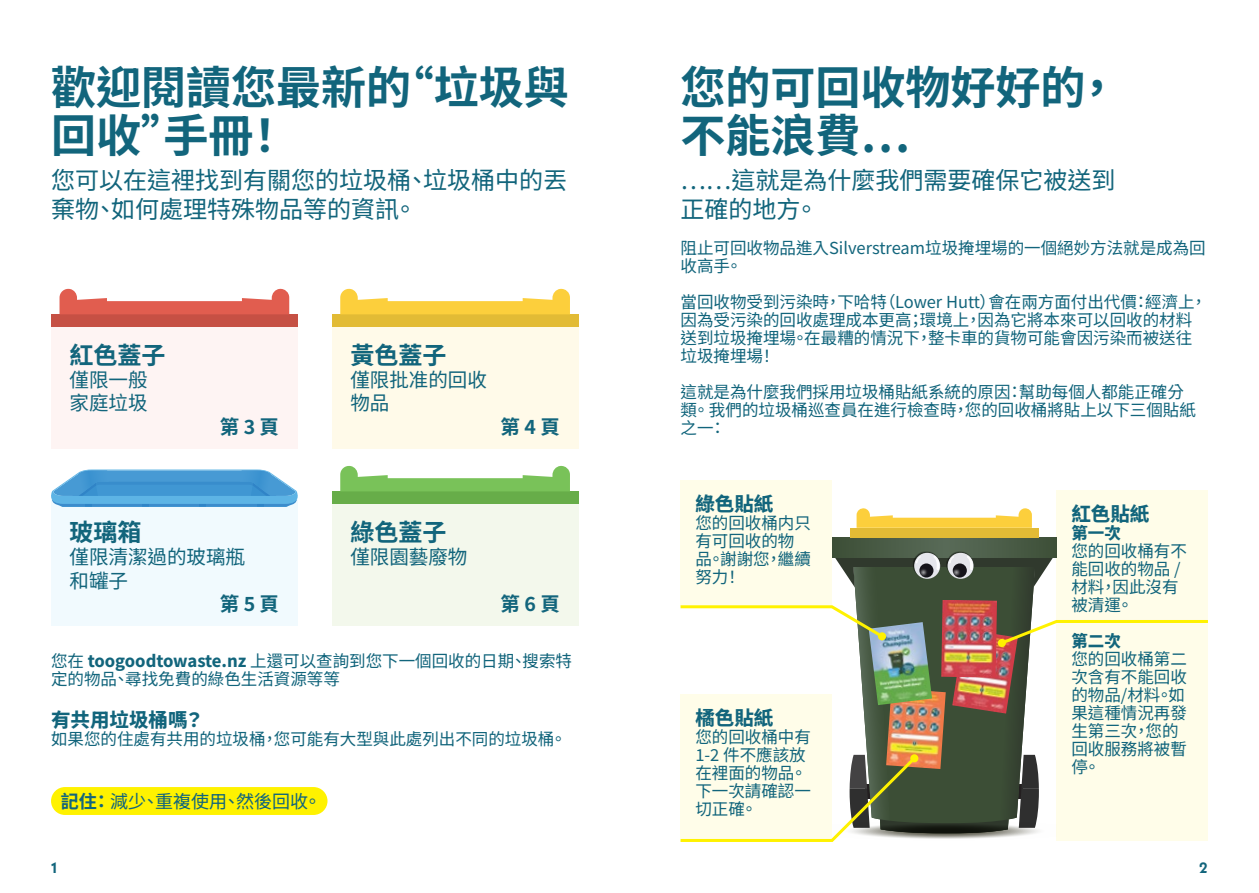
<style>
.page{position:relative;width:1259px;height:893px;background:#fff}
.page>*{position:absolute;margin:0;border:0;box-sizing:border-box;transform-origin:0 0}
.t1{font:700 45px/48px "Noto Sans TC";color:#12657c}
.t2{font:24px/28.8px "Noto Sans TC";color:#12657c}
.t3{font:700 24px "Noto Sans TC";color:#12657c}
.t4{font:19.5px/23.4px "Noto Sans TC";color:#12657c}
.t5{font:800 19.5px "Noto Sans TC";color:#12657c}
.t6{font:700 19.5px "Noto Sans TC";color:#12657c}
.t7{font:18px "Noto Sans TC";color:#12657c}
.t8{font:16.5px/18px "Noto Sans TC";color:#12657c}
.t9{font:800 16.5px "Noto Sans TC";color:#12657c}
.t10{font:700 15px "Neue Kabel";color:#12657c}
.s1{font-weight:800}
.s2{font-weight:700}
.s3{font-family:"Noto Sans SC"}
</style>
<div class="page">
<div style="left:51px;top:787px;width:276px;height:28px;background:#fff200;border-radius:14px"></div>
<div style="left:51px;top:327px;width:247px;height:121px;background:#fef4f3"></div>
<div style="left:332px;top:327px;width:246px;height:121px;background:#fffae9"></div>
<div style="left:332px;top:504px;width:246px;height:121px;background:#f3f8ec"></div>
<div style="left:51px;top:495px;width:247px;height:130px;background:#f1fafe"></div>
<div style="left:51px;top:314px;width:247px;height:13px;background:#c65044"></div>
<svg style="left:60px;top:289px;width:229px;height:25px"></svg>
<div style="left:332px;top:314px;width:246px;height:13px;background:#e2bb35"></div>
<svg style="left:340px;top:289px;width:230px;height:25px"></svg>
<div style="left:332px;top:491px;width:246px;height:13px;background:#67ad49"></div>
<svg style="left:340px;top:466px;width:230px;height:25px"></svg>
<svg style="left:51px;top:469px;width:247px;height:37px;background:#5ba7db"></svg>
<div style="left:680px;top:480px;width:152px;height:125px;background:#fffde9"></div>
<div style="left:1056px;top:490px;width:152px;height:351px;background:#fffde9"></div>
<svg style="left:832px;top:537px;width:224px;height:16px;background:#526146"></svg>
<div style="left:850px;top:528px;width:188px;height:9px;background:#e2bb35"></div>
<svg style="left:856px;top:508px;width:176px;height:20px"></svg>
<img style="left:913px;top:551px;width:27px;height:2px">
<img style="left:946px;top:551px;width:28px;height:2px">
<svg style="left:680px;top:553px;width:528px;height:289px"></svg>
<div style="left:997px;top:639px;width:9px;height:8px;background:#fff200;border-radius:50%"></div>
<h1 class="t1" style="left:51px;top:64px;width:519px">歡迎閱讀您最新的“垃圾與回收”手冊！</h1>
<h2 class="t2" style="left:51px;top:167px;width:517px">您可以在這裡找到有關您的垃圾桶、垃圾桶中的丟棄物、如何處理特殊物品等的資訊。</h2>
<h2 class="t3" style="left:70px;top:341px;width:97px">紅色蓋子</h2>
<p class="t4" style="left:70px;top:369px;width:79px">僅限一般家庭垃圾</p>
<p class="t6" style="left:220px;top:416px;width:61px">第 3 頁</p>
<h2 class="t3" style="left:70px;top:518px;width:73px">玻璃箱</h2>
<p class="t4" style="left:70px;top:546px;width:177px">僅限清潔過的玻璃瓶和罐子</p>
<p class="t6" style="left:220px;top:593px;width:61px">第 5 頁</p>
<h2 class="t3" style="left:350px;top:341px;width:97px">黃色蓋子</h2>
<p class="t4" style="left:350px;top:369px;width:138px">僅限批准的回收物品</p>
<p class="t6" style="left:500px;top:416px;width:61px">第 4 頁</p>
<h2 class="t3" style="left:350px;top:518px;width:97px">綠色蓋子</h2>
<p class="t4" style="left:350px;top:546px;width:118px">僅限園藝廢物</p>
<p class="t6" style="left:500px;top:593px;width:61px">第 6 頁</p>
<p class="t8" style="left:51px;top:652px;width:522px">您在 <span class="s1">toogoodtowaste.nz</span> 上還可以查詢到您下一個回收的日期、搜索特定的物品、尋找免費的綠色生活資源等等</p>
<p class="t5" style="left:51px;top:708px;width:154px">有共用垃圾桶嗎？</p>
<p class="t8" style="left:51px;top:730px;width:517px">如果您的住處有共用的垃圾桶，您可能有大型與此處列出不同的垃圾桶。</p>
<p class="t7" style="left:61px;top:791px;width:262px"><span class="s2">記住：</span> 減少、重複使用、然後回收。</p>
<h1 class="t1" style="left:680px;top:64px;width:440px">您的可回收物好好的，不能浪費…</h1>
<h2 class="t2" style="left:680px;top:167px;width:436px">……這就是為什麼我們需要確保它被送到正確的地方。</h2>
<p class="t8" style="left:680px;top:239px;width:527px">阻止可回收物品進入Silverstream垃圾掩埋場的一個絕妙方法就是成為回收高手。</p>
<p class="t8" style="left:680px;top:293px;width:528px">當回收物受到污染時，下哈特（Lower Hutt）會在兩方面付出代價：經濟上，因為受污染的回收處理成本更高；環境上，因為它將本來可以回收的材料送到垃圾掩埋場。在最糟的情況下，整卡車的貨物可能會因污染而被送往垃圾掩埋場！</p>
<p class="t8" style="left:680px;top:383px;width:517px">這就是為什麼我們採用垃圾桶貼紙系統的原因：幫助每個人都能正確分類。 我們的垃圾桶巡查員在進行檢查時，您的回收桶將貼上以下三個貼紙之一：</p>
<p class="t5" style="left:695px;top:492px;width:79px">綠色貼紙</p>
<p class="t8" style="left:695px;top:514px;width:117px">您的回收桶<span class="s3">内</span>只有可回收的物品。謝謝您，繼續努力！</p>
<p class="t5" style="left:695px;top:707px;width:79px">橘色貼紙</p>
<p class="t8" style="left:695px;top:728px;width:117px">您的回收桶中有<br>1-2 件不應該放在裡面的物品。下一次請確認一切正確。</p>
<p class="t5" style="left:1071px;top:503px;width:79px">紅色貼紙</p>
<p class="t9" style="left:1071px;top:523px;width:51px">第一次</p>
<p class="t8" style="left:1071px;top:542px;width:117px">您的回收桶有不能回收的物品 /材料，因此沒有被清運。</p>
<p class="t9" style="left:1071px;top:631px;width:51px">第二次</p>
<p class="t8" style="left:1071px;top:650px;width:117px">您的回收桶第二次含有不能回收的物品/材料。如果這種情況再發生第三次，您的回收服務將被暫停。</p>
<p class="t10" style="left:51px;top:858px;width:7px">1</p>
<p class="t10" style="left:1199px;top:858px;width:10px">2</p>
</div>
